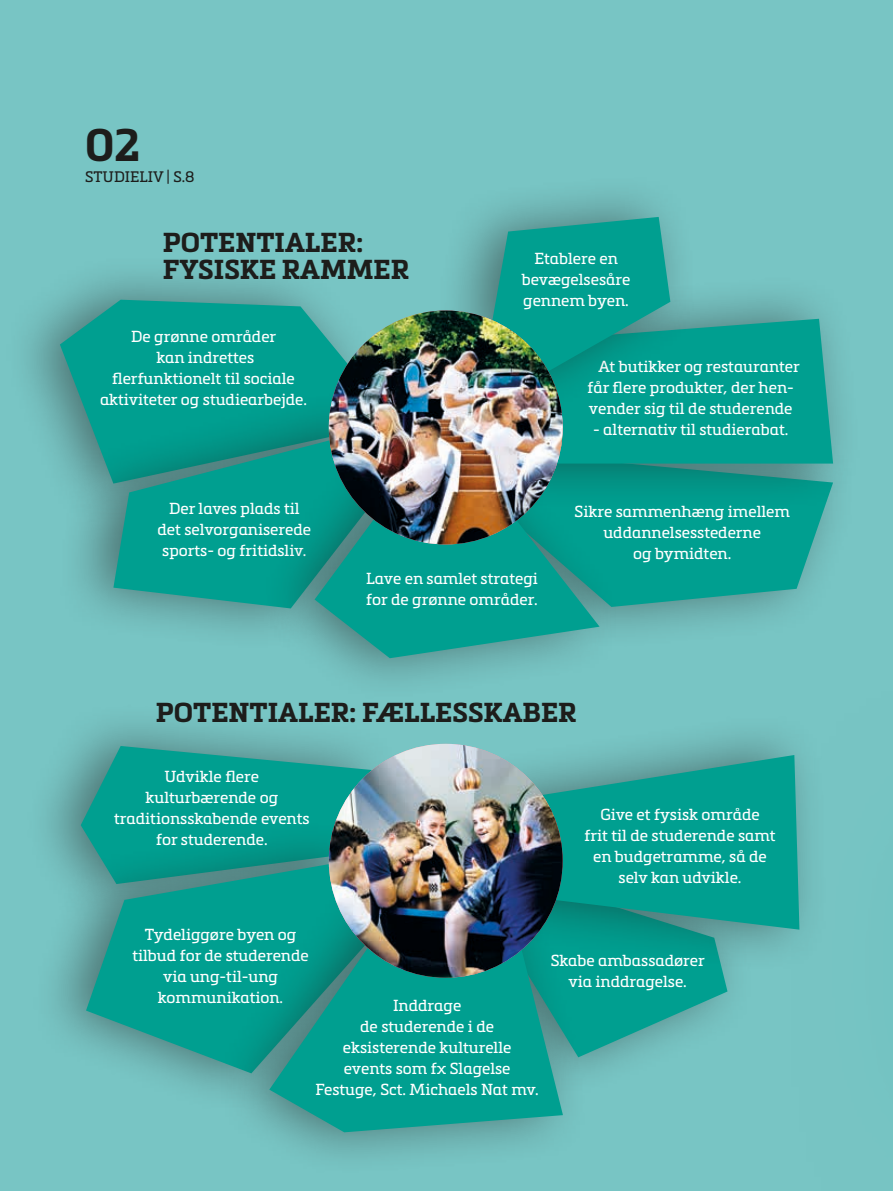
<style>
.page{position:relative;width:893px;height:1191px;background:#78c5c4}
.page>*{position:absolute;margin:0;border:0;box-sizing:border-box;transform-origin:0 0}
.t1{font:700 45px "Metronic Slab Pro";color:#1d1d1b}
.t2{font:700 27px/27px "Metronic Slab Pro";color:#1d1d1b}
.t3{font:15.75px/21px "Metronic Slab Pro";color:#fff;text-align:center}
.t4{font:15px "Metronic Slab Pro";color:#1d1d1b}
</style>
<div class="page">
<div style="left:2px;top:253px;width:379px;height:274px;background:#1d1d1b;opacity:.5"></div>
<svg style="left:60px;top:300px;width:292px;height:86px;background:#11a194"></svg>
<div style="left:54px;top:386px;width:355px;height:267px;background:#1d1d1b;opacity:.5"></div>
<svg style="left:113px;top:430px;width:145px;height:178px;background:#0e9b8e"></svg>
<div style="left:411px;top:409px;width:450px;height:243px;background:#1d1d1b;opacity:.5"></div>
<svg style="left:625px;top:511px;width:208px;height:96px;background:#16a397"></svg>
<div style="left:463px;top:273px;width:400px;height:238px;background:#1d1d1b;opacity:.5"></div>
<svg style="left:625px;top:319px;width:208px;height:144px;background:#07a091"></svg>
<div style="left:258px;top:404px;width:367px;height:299px;background:#1d1d1b;opacity:.5"></div>
<svg style="left:315px;top:446px;width:285px;height:212px;background:#129d91"></svg>
<div style="left:433px;top:172px;width:267px;height:244px;background:#1d1d1b;opacity:.5"></div>
<svg style="left:492px;top:217px;width:178px;height:157px;background:#0c9e90"></svg>
<div style="left:23px;top:700px;width:381px;height:229px;background:#1d1d1b;opacity:.5"></div>
<svg style="left:81px;top:746px;width:296px;height:71px;background:#18a095"></svg>
<div style="left:29px;top:817px;width:381px;height:299px;background:#1d1d1b;opacity:.5"></div>
<svg style="left:86px;top:861px;width:127px;height:212px;background:#239f95"></svg>
<svg style="left:591px;top:974px;width:136px;height:83px"></svg>
<div style="left:448px;top:710px;width:383px;height:264px;background:#1d1d1b;opacity:.5"></div>
<svg style="left:507px;top:755px;width:281px;height:174px;background:#129f93"></svg>
<div style="left:213px;top:845px;width:378px;height:332px;background:#1d1d1b;opacity:.5"></div>
<svg style="left:269px;top:890px;width:294px;height:242px;background:#0c9c8f"></svg>
<img style="left:329px;top:310px;width:234px;height:234px;border-radius:117px">
<img style="left:329px;top:744px;width:234px;height:233px;border-radius:117px">
<div style="left:788px;top:663px;width:105px;height:528px;background:#77c4c3"></div>
<h1 class="t1" style="left:85px;top:117px;width:56px">02</h1>
<p class="t4" style="left:85px;top:166px;width:111px">STUDIELIV | S.8</p>
<h2 class="t2" style="left:163px;top:228px;width:248px">POTENTIALER:<br>FYSISKE RAMMER</h2>
<p class="t3" style="left:100px;top:325px;width:208px">De grønne områder<br>kan indrettes flerfunktionelt til sociale aktiviteter og studiearbejde.</p>
<p class="t3" style="left:158px;top:497px;width:155px">Der laves plads til det selvorganiserede sports- og fritidsliv.</p>
<p class="t3" style="left:522px;top:247px;width:110px">Etablere en bevægelsesåre gennem byen.</p>
<p class="t3" style="left:587px;top:355px;width:214px;text-align:left;text-indent:11px">At butikker og restauranter får flere produkter, der hen&shy;vender sig til de studerende</p>
<p class="t3" style="left:593px;top:418px;width:197px">- alternativ til studierabat.</p>
<p class="t3" style="left:575px;top:500px;width:217px">Sikre sammenhæng imellem uddannelsesstederne<br>og bymidten.</p>
<p class="t3" style="left:366px;top:567px;width:173px;text-align:left">Lave en samlet strategi for de grønne områder.</p>
<h2 class="t2" style="left:156px;top:698px;width:422px">POTENTIALER: FÆLLESSKABER</h2>
<p class="t3" style="left:114px;top:765px;width:197px">Udvikle flere kulturbærende og traditionsskabende events for studerende.</p>
<p class="t3" style="left:584px;top:803px;width:193px">Give et fysisk område<br>frit til de studerende samt en budgetramme, så de selv kan udvikle.</p>
<p class="t3" style="left:132px;top:923px;width:178px">Tydeliggøre byen og tilbud for de studerende via ung-til-ung kommunikation.</p>
<p class="t3" style="left:316px;top:993px;width:225px">Inddrage<br>de studerende i de eksisterende kulturelle<br>events som fx Slagelse<br>Festuge, Sct. Michaels Nat mv.</p>
<p class="t3" style="left:551px;top:949px;width:156px">Skabe ambassadører via inddragelse.</p>
</div>
